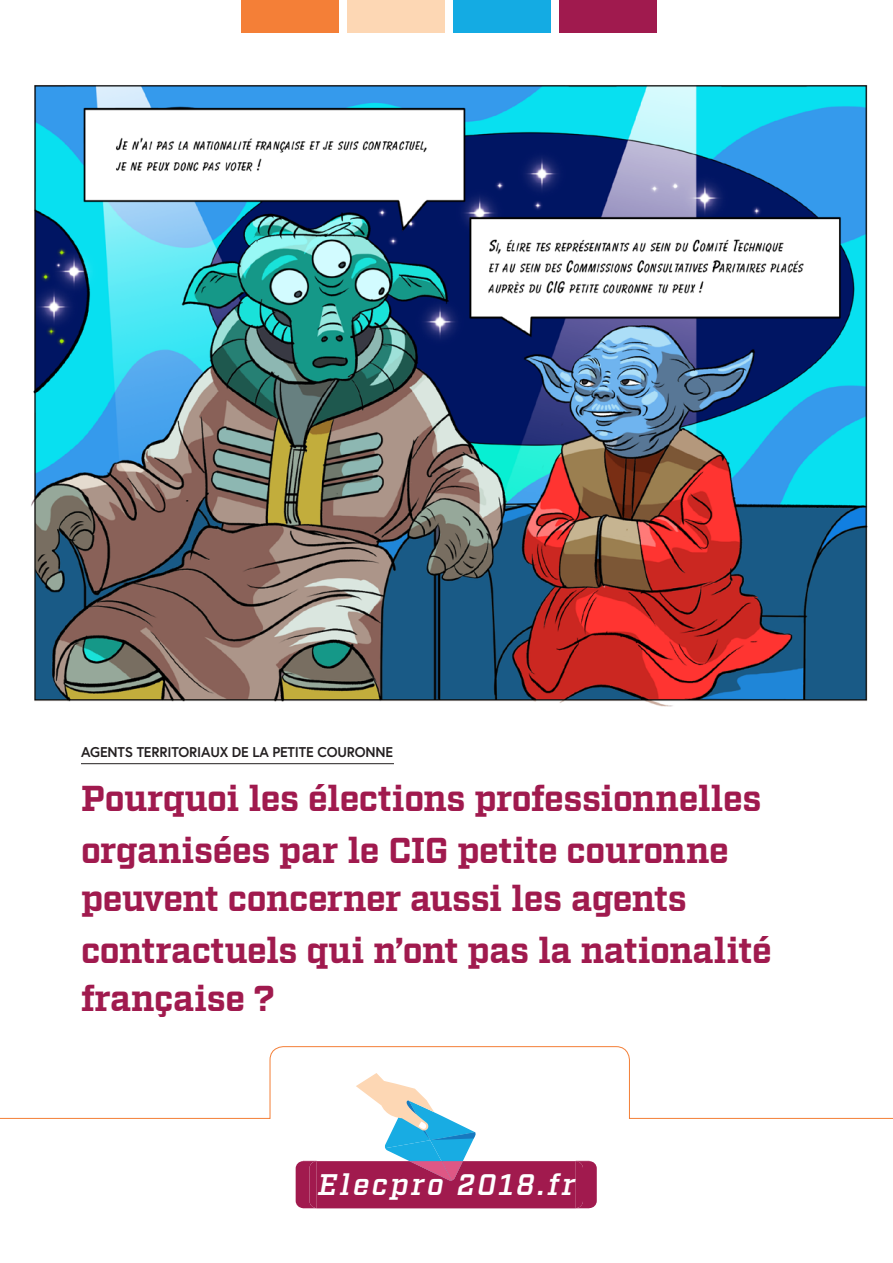
<style>
.page{position:relative;width:893px;height:1263px;background:#fff}
.page>*{position:absolute;margin:0;border:0;box-sizing:border-box;transform-origin:0 0}
.TITRE_COUV{font:700 36px/48px "Factoria";letter-spacing:-.02em;color:#a01a4e}
.t1{font:italic 600 29.7px "Factoria";letter-spacing:.095em;color:#fff}
.Texte_courant_-10{font:700 14.1px "Europa";letter-spacing:-.01em;color:#231f20}
</style>
<div class="page">
<svg style="left:0;top:1046px;width:893px;height:163px"></svg>
<img style="left:31px;top:85px;width:837px;height:622px">
<hr style="left:81px;top:763px;width:313px;height:1px;background:#231f20">
<div style="left:241px;top:0;width:98px;height:33px;background:#f47f37"></div>
<div style="left:347px;top:0;width:97px;height:33px;background:#fdd7b4"></div>
<div style="left:453px;top:0;width:97px;height:33px;background:#14abe3"></div>
<div style="left:559px;top:0;width:97px;height:33px;background:#a01a4e"></div>
<svg style="left:296px;top:1073px;width:301px;height:135px"></svg>
<p class="Texte_courant_-10" style="left:81px;top:742px;width:314px">AGENTS TERRITORIAUX DE LA PETITE COURONNE</p>
<p class="TITRE_COUV" style="left:81px;top:776px;width:682px">Pourquoi les élections professionnelles</p>
<p class="TITRE_COUV" style="left:81px;top:828px;width:649px">organisées par le CIG petite couronne peuvent concerner aussi les agents</p>
<p class="TITRE_COUV" style="left:81px;top:928px;width:692px">contractuels qui n’ont pas la nationalité française ?</p>
<p class="t1" style="left:318px;top:1167px;width:258px">Elecpro 2018.fr</p>
</div>
